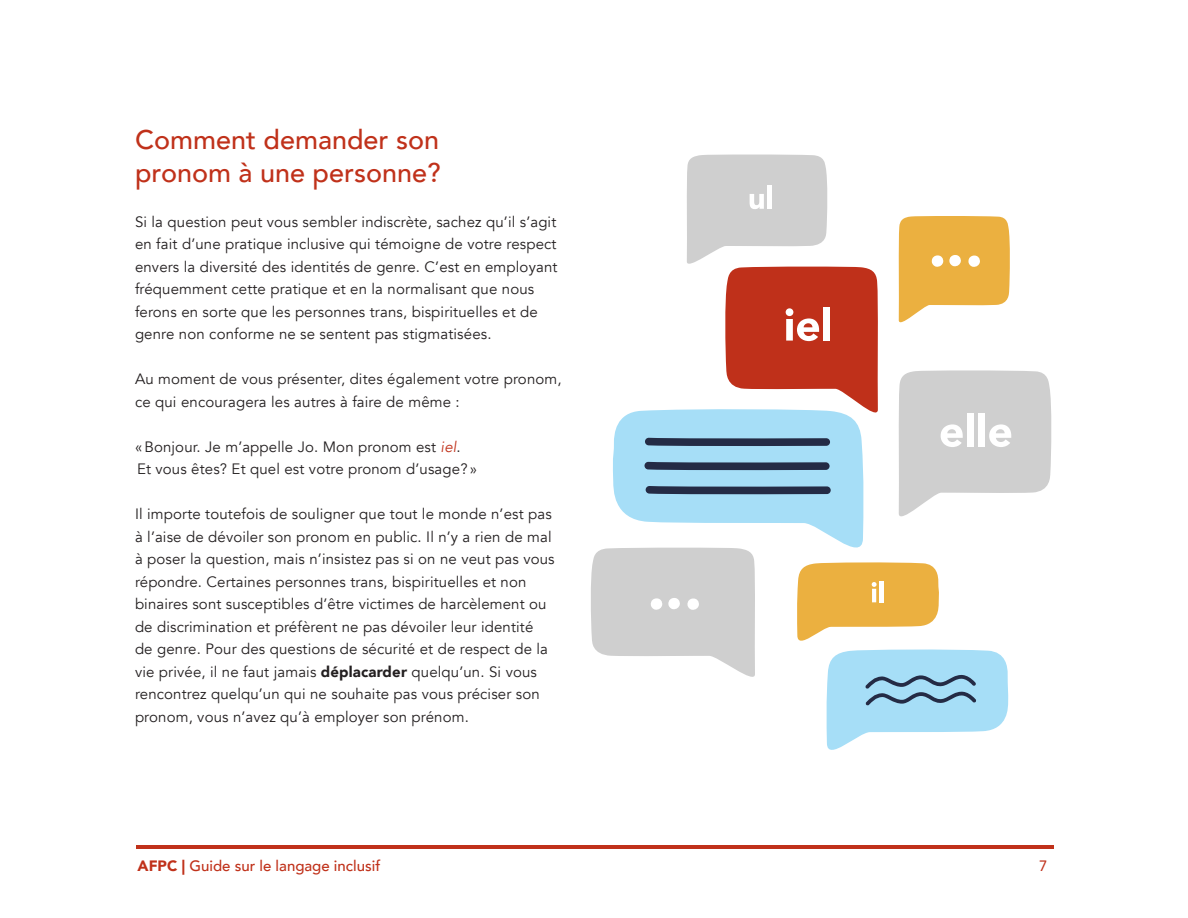
<style>
.page{position:relative;width:1188px;height:918px;background:#fff}
.page>*{position:absolute;margin:0;border:0;box-sizing:border-box;transform-origin:0 0}
.t1{font:500 27px "Avenir";color:#c0311a}
.t2{font:15px/22.5px "Avenir";letter-spacing:.01em;color:#231f20}
.t3{font:500 15px "Avenir";color:#c0311a}
.t4{font:15px "Avenir";color:#c0311a}
.s1{font-style:italic;color:#c0311a}
.s2{font-weight:900}
</style>
<div class="page">
<hr style="left:136px;top:846px;width:918px;height:3px;background:#c0311a">
<svg style="left:591px;top:154px;width:461px;height:596px"></svg>
<div style="left:879px;top:581px;width:5px;height:21px;background:#fff"></div>
<p class="t1" style="left:135px;top:116px;width:306px">Comment demander son</p>
<p class="t1" style="left:135px;top:149px;width:307px">pronom à une personne?</p>
<p class="t2" style="left:135px;top:210px;width:424px">Si la question peut vous sembler indiscrète, sachez qu’il s’agit en fait d’une pratique inclusive qui témoigne de votre respect envers la diversité des identités de genre. C’est en employant fréquemment cette pratique et en la normalisant que nous ferons en sorte que les personnes trans, bispirituelles et de genre non conforme ne se sentent pas stigmatisées.</p>
<p class="t2" style="left:135px;top:368px;width:428px">Au moment de vous présenter, dites également votre pronom, ce qui encouragera les autres à faire de même :</p>
<p class="t2" style="left:135px;top:435px;width:327px">«Bonjour. Je m’appelle Jo. Mon pronom est <span class="s1">iel</span>.</p>
<p class="t2" style="left:137px;top:458px;width:341px">Et vous êtes? Et quel est votre pronom d’usage?»</p>
<p class="t2" style="left:135px;top:503px;width:421px">Il importe toutefois de souligner que tout le monde n’est pas à l’aise de dévoiler son pronom en public. Il n’y a rien de mal à poser la question, mais n’insistez pas si on ne veut pas vous répondre. Certaines personnes trans, bispirituelles et non binaires sont susceptibles d’être victimes de harcèlement ou de discrimination et préfèrent ne pas dévoiler leur identité de genre. Pour des questions de sécurité et de respect de la vie privée, il ne faut jamais <span class="s2">déplacarder</span> quelqu’un. Si vous rencontrez quelqu’un qui ne souhaite pas vous préciser son pronom, vous n’avez qu’à employer son prénom.</p>
<p class="t3" style="left:138px;top:853px;width:244px"><span class="s2">AFPC |</span> Guide sur le langage inclusif</p>
<p class="t4" style="left:1039px;top:854px;width:10px">7</p>
</div>
